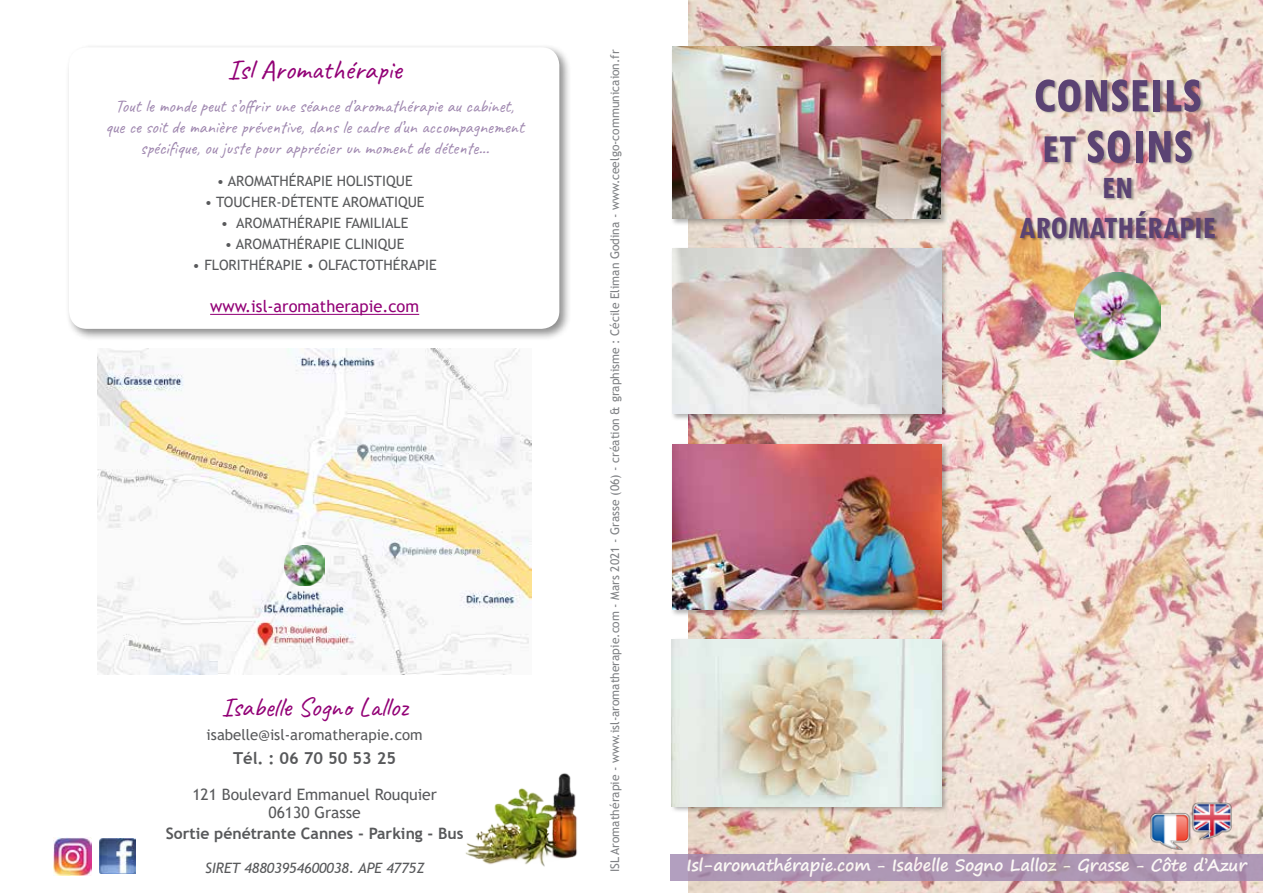
<style>
.page{position:relative;width:1263px;height:893px;background:#fff}
.page>*{position:absolute;margin:0;border:0;box-sizing:border-box;transform-origin:0 0}
.t1{font:700 condensed 51px/51px "Tw Cen";color:#5b4373}
.t2{font:700 condensed 33px/39.6px "Tw Cen";color:#5b4373;text-align:center}
.t3{font:28.5px "Caveat";color:#920076}
.t4{font:27px "Caveat";color:#920076}
.t5{font:18px/21px "Caveat";color:#9f87af;text-align:center}
.t6{font:700 16.5px "Segoe Print";letter-spacing:-.01em;color:#fff}
.t7{font:16.5px "Trebuchet MS";color:#920076}
.t8{font:700 16.5px "Trebuchet MS";color:#58595b}
.t9{font:15.75px/18.9px "Trebuchet MS";color:#58595b;text-align:center}
.t10{font:700 15.75px "Trebuchet MS";color:#58595b}
.t11{font:15px "Trebuchet MS";color:#58595b}
.t12{font:14.25px "Trebuchet MS";color:#58595b}
.t13{font:italic 14.25px "Trebuchet MS";color:#58595b}
.t14{font:12px "Trebuchet MS";color:#808285}
.s1{font-size:42px}
.s2{font-size:15px}
</style>
<div class="page">
<img style="left:689px;top:0;width:574px;height:893px">
<svg style="left:670px;top:854px;width:593px;height:26px;background:#ac95b2"></svg>
<div style="left:1019px;top:80px;width:199px;height:162px;background:#000;opacity:.35"></div>
<div style="left:670px;top:45px;width:278px;height:181px;background:#000;opacity:.3"></div>
<img style="left:672px;top:47px;width:269px;height:171px">
<div style="left:670px;top:442px;width:279px;height:175px;background:#000;opacity:.3"></div>
<img style="left:672px;top:444px;width:270px;height:166px">
<div style="left:670px;top:247px;width:279px;height:174px;background:#000;opacity:.3"></div>
<img style="left:672px;top:248px;width:269px;height:166px">
<img style="left:465px;top:773px;width:112px;height:94px">
<img style="left:1148px;top:800px;width:85px;height:52px">
<div style="left:670px;top:638px;width:279px;height:176px;background:#000;opacity:.3"></div>
<img style="left:671px;top:639px;width:270px;height:167px">
<img style="left:1074px;top:272px;width:86px;height:87px">
<div style="left:65px;top:44px;width:507px;height:297px;background:#000;opacity:.45"></div>
<div style="left:69px;top:47px;width:490px;height:282px;background:#fff;border-radius:18px"></div>
<img style="left:54px;top:837px;width:38px;height:38px">
<img style="left:100px;top:838px;width:35px;height:35px">
<img style="left:97px;top:349px;width:435px;height:325px">
<img style="left:285px;top:546px;width:39px;height:39px">
<hr style="left:210px;top:314px;width:209px;height:1px;background:#920076">
<h3 class="t3" style="left:228px;top:52px;width:176px">Isl Aromathérapie</h3>
<p class="t5" style="left:105px;top:95px;width:420px">Tout le monde peut s’offrir une séance d’aromathérapie au cabinet, que ce soit de manière préventive, dans le cadre d’un accompagnement spécifique, ou juste pour apprécier un moment de détente...</p>
<p class="t12" style="left:217px;top:172px;width:197px">• AROMATHÉRAPIE HOLISTIQUE</p>
<p class="t12" style="left:205px;top:193px;width:221px">• TOUCHER-DÉTENTE AROMATIQUE</p>
<p class="t12" style="left:221px;top:214px;width:189px">• AROMATHÉRAPIE FAMILIALE</p>
<p class="t12" style="left:225px;top:235px;width:181px">• AROMATHÉRAPIE CLINIQUE</p>
<p class="t12" style="left:193px;top:256px;width:246px">• FLORITHÉRAPIE • OLFACTOTHÉRAPIE</p>
<p class="t7" style="left:210px;top:296px;width:211px">WWW.ISL-AROMATHERAPIE.COM</p>
<h3 class="t4" style="left:221px;top:690px;width:188px">Isabelle Sogno Lalloz</h3>
<p class="t11" style="left:207px;top:725px;width:217px">ISABELLE@ISL-AROMATHERAPIE.COM</p>
<p class="t8" style="left:233px;top:748px;width:165px">Tél. : 06 70 50 53 25</p>
<p class="t9" style="left:192px;top:784px;width:246px">121 BOULEVARD EMMANUEL ROUQUIER<br>06130 GRASSE</p>
<p class="t10" style="left:166px;top:824px;width:299px">Sortie pénétrante Cannes - Parking - Bus</p>
<p class="t13" style="left:205px;top:859px;width:221px">SIRET 48803954600038. APE 4775Z</p>
<p class="t14" style="left:607px;top:872px;width:824px;rotate:-90deg">ISL AROMATHÉRAPIE - WWW.ISL-AROMATHERAPIE.COM - MARS 2021 - GRASSE (06) - CRÉATION &amp; GRAPHISME : CÉCILE ELIMAN GODINA - WWW.CEELGO-COMMUNICAION.FR</p>
<h1 class="t1" style="left:1033px;top:68px;width:170px">CONSEILS<br><span class="s1">ET</span> SOINS</h1>
<h2 class="t2" style="left:1019px;top:167px;width:198px">EN<br>AROMATHÉRAPIE</h2>
<p class="t6" style="left:687px;top:850px;width:562px">Isl-aromathérapie.com <span class="s2">-</span> Isabelle Sogno Lalloz <span class="s2">-</span> Grasse <span class="s2">-</span> Côte d’Azur</p>
</div>
